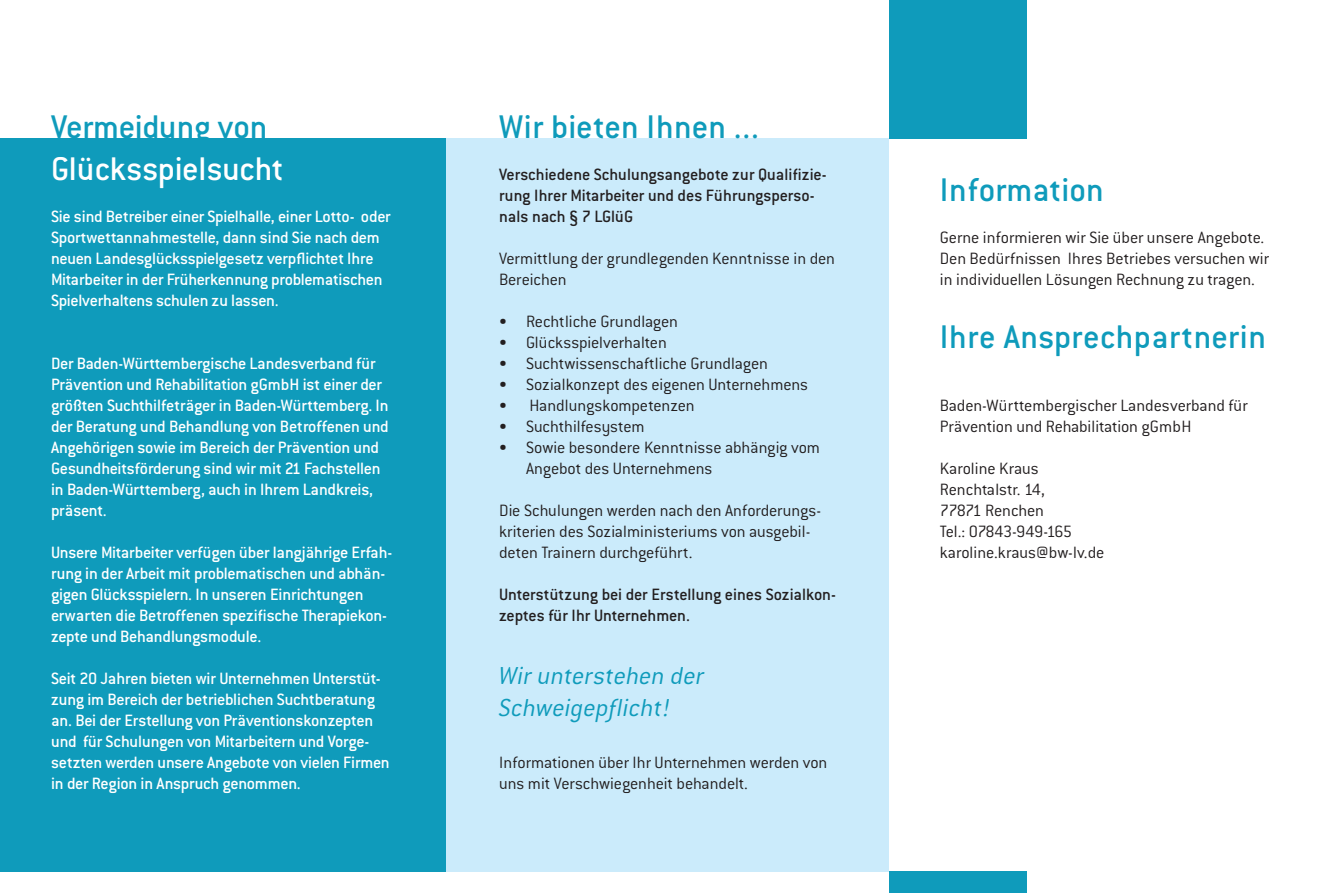
<style>
.page{position:relative;width:1327px;height:893px;background:#fff}
.page>*{position:absolute;margin:0;border:0;box-sizing:border-box;transform-origin:0 0}
.headline_rot{font:500 36px "Conduit ITC";letter-spacing:.005em;color:#0f9bbb}
.headline_rot-2{font:500 36px "Conduit ITC";letter-spacing:-.005em;color:#fff}
.headline_rot-3{font:italic 300 27px/32.4px "Conduit ITC";letter-spacing:.005em;color:#0f9bbb}
.Fliesstext{font:500 18px/21px "Conduit ITC";letter-spacing:-.015em;color:#fff}
.Fliesstext-2{font:300 18px/21px "Conduit ITC";letter-spacing:-.005em;color:#231f20}
.headline_rot-4{font:500 18px/21px "Conduit ITC";letter-spacing:-.015em;color:#fff}
.Fliesstext-3{font:500 18px/21px "Conduit ITC";letter-spacing:-.005em;color:#231f20}
.Fliesstext-4{font:300 18px "Conduit ITC";letter-spacing:-.035em;color:#231f20}
</style>
<div class="page">
<div style="left:0;top:138px;width:446px;height:734px;background:#0f9bbb"></div>
<div style="left:446px;top:138px;width:443px;height:734px;background:#cbebfb"></div>
<div style="left:889px;top:872px;width:137px;height:21px;background:#0f9bbb"></div>
<div style="left:889px;top:0;width:137px;height:138px;background:#0f9bbb"></div>
<p class="headline_rot" style="left:51px;top:107px;width:218px">Vermeidung von</p>
<p class="headline_rot-2" style="left:51px;top:149px;width:234px">Glücksspielsucht</p>
<p class="headline_rot-4" style="left:51px;top:206px;width:341px">Sie sind Betreiber einer Spielhalle, einer Lotto- oder Sportwettannahmestelle, dann sind Sie nach dem neuen Landesglücksspielgesetz verpflichtet Ihre Mitarbeiter in der Früherkennung problematischen Spielverhaltens schulen zu lassen.</p>
<p class="Fliesstext" style="left:51px;top:353px;width:339px">Der Baden-Württembergische Landesverband für Prävention und Rehabilitation gGmbH ist einer der größten Suchthilfeträger in Baden-Württemberg. In der Beratung und Behandlung von Betroffenen und Angehörigen sowie im Bereich der Prävention und Gesundheitsförderung sind wir mit 21 Fachstellen in Baden-Württemberg, auch in Ihrem Landkreis, präsent.</p>
<p class="Fliesstext" style="left:51px;top:542px;width:343px">Unsere Mitarbeiter verfügen über langjährige Erfah&shy;rung in der Arbeit mit problematischen und abhän&shy;gigen Glücksspielern. In unseren Einrichtungen erwarten die Betroffenen spezifische Therapiekon&shy;zepte und Behandlungsmodule.</p>
<p class="Fliesstext" style="left:51px;top:668px;width:340px">Seit 20 Jahren bieten wir Unternehmen Unterstüt&shy;zung im Bereich der betrieblichen Suchtberatung an. Bei der Erstellung von Präventionskonzepten und für Schulungen von Mitarbeitern und Vorge&shy;setzten werden unsere Angebote von vielen Firmen in der Region in Anspruch genommen.</p>
<p class="headline_rot" style="left:499px;top:107px;width:261px">Wir bieten Ihnen ...</p>
<p class="Fliesstext-3" style="left:499px;top:164px;width:329px">Verschiedene Schulungsangebote zur Qualifizie&shy;rung Ihrer Mitarbeiter und des Führungsperso&shy;nals nach § 7 LGlüG</p>
<p class="Fliesstext-2" style="left:499px;top:248px;width:337px">Vermittlung der grundlegenden Kenntnisse in den<br>Bereichen</p>
<p class="Fliesstext-2" style="left:499px;top:311px;width:180px">• Rechtliche Grundlagen</p>
<p class="Fliesstext-2" style="left:499px;top:332px;width:169px">• Glücksspielverhalten</p>
<p class="Fliesstext-2" style="left:499px;top:353px;width:270px">• Suchtwissenschaftliche Grundlagen</p>
<p class="Fliesstext-2" style="left:499px;top:374px;width:310px">• Sozialkonzept des eigenen Unternehmens</p>
<p class="Fliesstext-2" style="left:499px;top:395px;width:197px">• Handlungskompetenzen</p>
<p class="Fliesstext-2" style="left:499px;top:416px;width:147px">• Suchthilfesystem</p>
<p class="Fliesstext-2" style="left:526px;top:437px;width:295px;text-indent:-27px">• Sowie besondere Kenntnisse abhängig vom<br>Angebot des Unternehmens</p>
<p class="Fliesstext-2" style="left:499px;top:500px;width:323px">Die Schulungen werden nach den Anforderungs&shy;kriterien des Sozialministeriums von ausgebil&shy;deten Trainern durchgeführt.</p>
<p class="Fliesstext-3" style="left:499px;top:584px;width:338px">Unterstützung bei der Erstellung eines Sozialkon&shy;zeptes für Ihr Unternehmen.</p>
<p class="headline_rot-3" style="left:499px;top:659px;width:207px">Wir unterstehen der<br>Schweigepflicht!</p>
<p class="Fliesstext-2" style="left:499px;top:752px;width:330px">Informationen über Ihr Unternehmen werden von uns mit Verschwiegenheit behandelt.</p>
<p class="headline_rot" style="left:940px;top:170px;width:165px">Information</p>
<p class="Fliesstext-2" style="left:940px;top:227px;width:331px">Gerne informieren wir Sie über unsere Angebote.<br>Den Bedürfnissen Ihres Betriebes versuchen wir in individuellen Lösungen Rechnung zu tragen.</p>
<p class="headline_rot" style="left:940px;top:317px;width:328px">Ihre Ansprechpartnerin</p>
<p class="Fliesstext-2" style="left:940px;top:395px;width:309px">Baden-Württembergischer Landesverband für</p>
<p class="Fliesstext-2" style="left:940px;top:416px;width:253px">Prävention und Rehabilitation gGmbH</p>
<p class="Fliesstext-2" style="left:940px;top:458px;width:100px">Karoline Kraus</p>
<p class="Fliesstext-2" style="left:940px;top:479px;width:106px">Renchtalstr. 14,</p>
<p class="Fliesstext-2" style="left:940px;top:500px;width:106px">77871 Renchen</p>
<p class="Fliesstext-4" style="left:940px;top:522px;width:134px">Tel.: 07843-949-165</p>
<p class="Fliesstext-2" style="left:940px;top:542px;width:166px">karoline.kraus@bw-lv.de</p>
</div>
